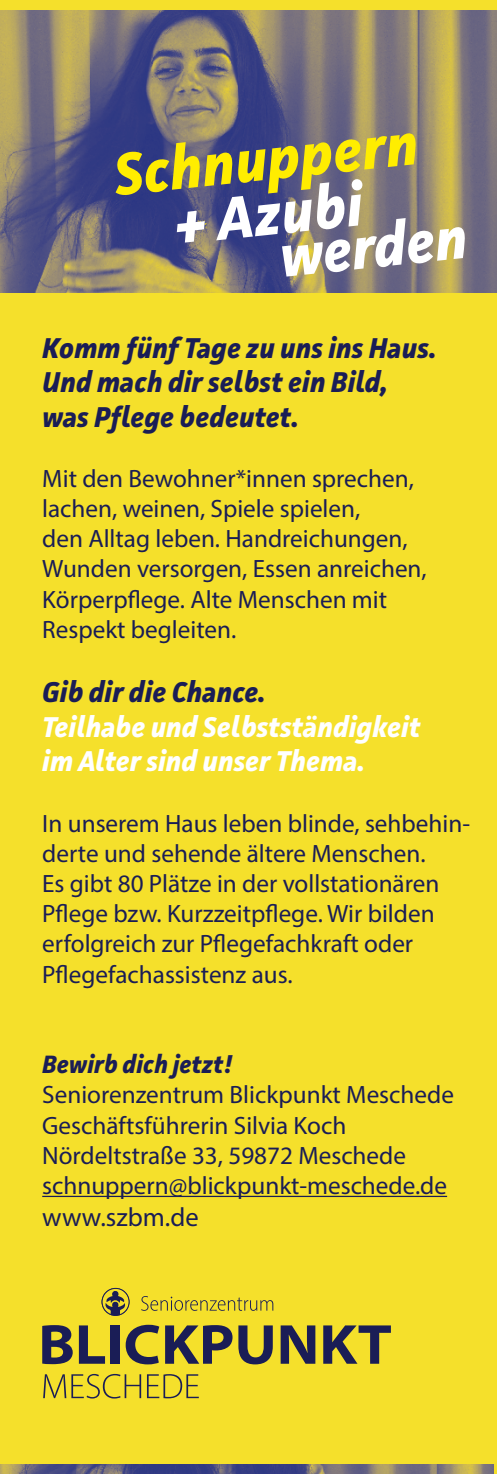
<style>
.page{position:relative;width:497px;height:1474px;background:#fff}
.page>*{position:absolute;margin:0;border:0;box-sizing:border-box;transform-origin:0 0}
.t1{font:italic 700 60.02px "Facit";color:#ffed00}
.t2{font:italic 700 60.02px "Facit";color:#fff}
.t3{font:italic 700 59.85px "Facit";color:#fff}
.t4{font:italic 700 28.7px/34.5px "Facit";color:#1a1d56}
.t5{font:italic 700 28.7px/34.5px "Facit";color:#fff}
.t6{font:26.43px "Myriad Pro";color:#1a1d56}
.t7{font:25.2px/30.1px "Myriad Pro";color:#1a1d56}
.t8{font:italic 700 25.2px "Facit";color:#1a1d56}
</style>
<div class="page">
<div style="left:0;top:0;width:496px;height:1473px;background:#f5e02b"></div>
<img style="left:0;top:11px;width:496px;height:281px">
<hr style="left:42px;top:1195px;width:404px;height:1px;background:#1a1d56">
<svg style="left:43px;top:1373px;width:98px;height:25px"></svg>
<svg style="left:147px;top:1374px;width:51px;height:24px"></svg>
<svg style="left:141px;top:1296px;width:132px;height:14px"></svg>
<svg style="left:42px;top:1325px;width:31px;height:39px"></svg>
<svg style="left:79px;top:1325px;width:26px;height:38px"></svg>
<div style="left:110px;top:1325px;width:9px;height:38px;background:#1a1d56"></div>
<svg style="left:125px;top:1324px;width:34px;height:40px"></svg>
<svg style="left:165px;top:1325px;width:67px;height:38px"></svg>
<svg style="left:238px;top:1325px;width:34px;height:39px"></svg>
<svg style="left:280px;top:1325px;width:35px;height:38px"></svg>
<svg style="left:323px;top:1325px;width:67px;height:38px"></svg>
<svg style="left:101px;top:1287px;width:28px;height:28px"></svg>
<img style="left:0;top:1464px;width:493px;height:9px">
<p class="t1" style="left:110px;top:138px;width:306px;rotate:-6deg">Schnuppern</p>
<p class="t2" style="left:170px;top:187px;width:190px;rotate:-6deg">+ Azubi</p>
<p class="t3" style="left:275px;top:219px;width:190px;rotate:-6deg">werden</p>
<p class="t4" style="left:42px;top:330px;width:395px">Komm fünf Tage zu uns ins Haus.<br>Und mach dir selbst ein Bild, was Pflege bedeutet.</p>
<p class="t7" style="left:42px;top:463px;width:373px">Mit den Bewohner*innen sprechen,</p>
<p class="t7" style="left:42px;top:493px;width:385px">lachen, weinen, Spiele spielen,<br>den Alltag leben. Handreichungen,<br>Wunden versorgen, Essen anreichen,<br>Körperpflege. Alte Menschen mit<br>Respekt begleiten.</p>
<p class="t4" style="left:42px;top:674px;width:225px">Gib dir die Chance.</p>
<p class="t5" style="left:42px;top:709px;width:379px">Teilhabe und Selbstständigkeit im Alter sind unser Thema.</p>
<p class="t7" style="left:42px;top:807px;width:429px">In unserem Haus leben blinde, sehbehin&shy;derte und sehende ältere Menschen.<br>Es gibt 80 Plätze in der vollstationären Pflege bzw. Kurzzeitpflege. Wir bilden erfolgreich zur Pflegefachkraft oder Pflegefachassistenz aus.</p>
<p class="t8" style="left:42px;top:1048px;width:191px">Bewirb dich jetzt!</p>
<p class="t7" style="left:42px;top:1079px;width:412px">Seniorenzentrum Blickpunkt Meschede</p>
<p class="t7" style="left:42px;top:1109px;width:365px">Geschäftsführerin Silvia Koch<br>Nördeltstraße 33, 59872 Meschede</p>
<p class="t7" style="left:42px;top:1169px;width:406px">schnuppern@blickpunkt-meschede.de</p>
<p class="t6" style="left:42px;top:1200px;width:158px">www.szbm.de</p>
</div>
